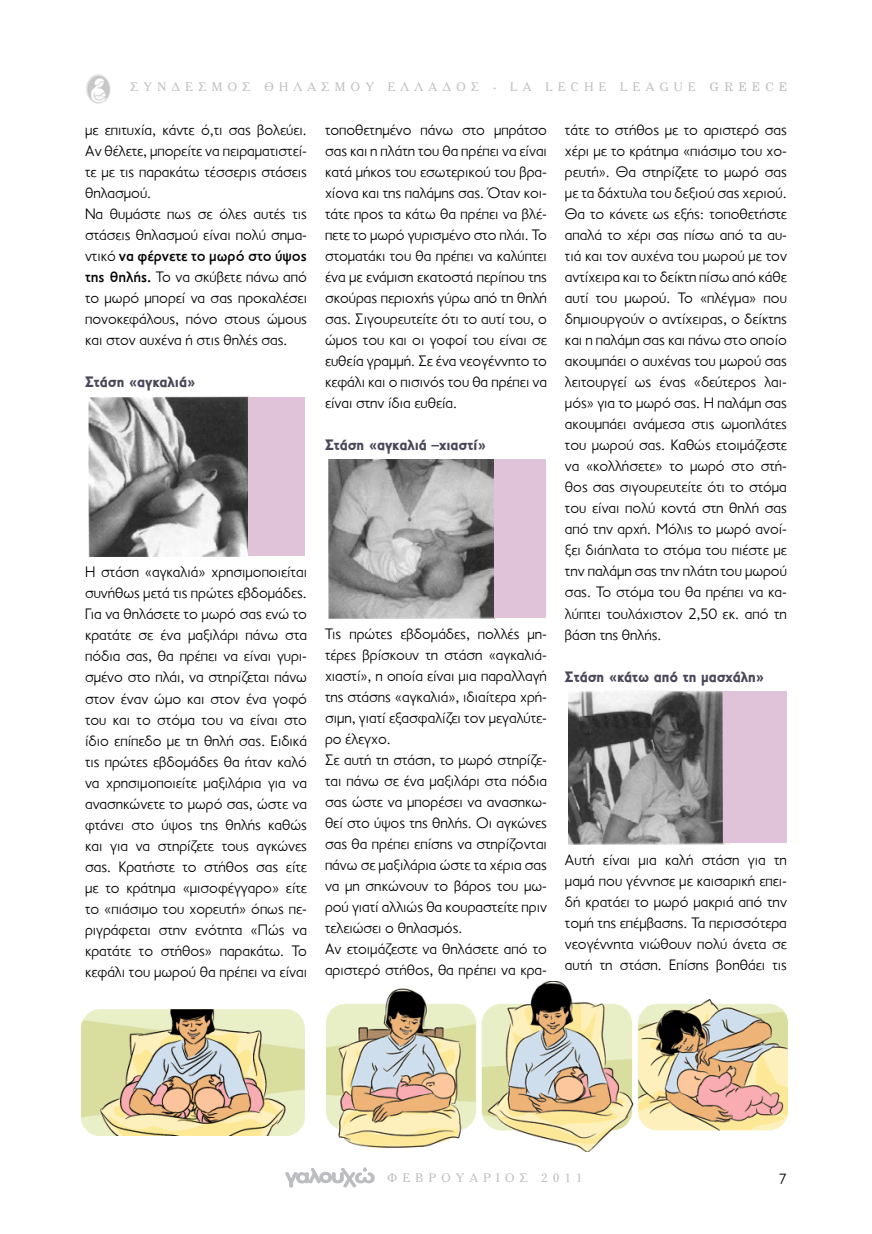
<style>
.page{position:relative;width:872px;height:1234px;background:#fff}
.page>*{position:absolute;margin:0;border:0;box-sizing:border-box;transform-origin:0 0}
.t1{font:300 15.3px/21px "PF Transport";color:#000;text-align:justify}
.t2{font:900 15.3px "PF Transport";color:#4b4759}
.t3{font:300 15px "PF Transport";color:#000}
.t4{font:12px "PF Cheltenham";letter-spacing:.45em;color:#bcbdc0}
.s1{font-family:"PF Century"}
.s2{font-weight:500}
</style>
<div class="page">
<img style="left:89px;top:396px;width:165px;height:160px">
<img style="left:329px;top:459px;width:166px;height:159px">
<img style="left:568px;top:690px;width:161px;height:154px">
<img style="left:326px;top:981px;width:461px;height:169px">
<img style="left:81px;top:1009px;width:224px;height:125px">
<div style="left:248px;top:397px;width:57px;height:158px;background:#e0c3d9"></div>
<div style="left:495px;top:459px;width:51px;height:158px;background:#e0c3d9"></div>
<div style="left:723px;top:691px;width:64px;height:152px;background:#e0c3d9"></div>
<img style="left:86px;top:74px;width:25px;height:30px">
<svg style="left:285px;top:1167px;width:90px;height:20px"></svg>
<p class="t4" style="left:130px;top:80px;width:658px">ΣΥΝΔΕΣΜΟΣ ΘΗΛΑΣΜΟΥ ΕΛΛΑΔΟΣ - LA LECHE LEAGUE <span class="s1">GREECE</span></p>
<p class="t1" style="left:85px;top:119px;width:223px;text-align:left">με επιτυχία, κάντε ό,τι σας βολεύει.<br>Αν θέλετε, μπορείτε να πειραματιστεί&shy;τε με τις παρακάτω τέσσερις στάσεις θηλασμού.<br>Να θυμάστε πως σε όλες αυτές τις στάσεις θηλασμού είναι πολύ σημα&shy;ντικό <span class="s2">να φέρνετε το μωρό στο ύψος της θηλής.</span> Το να σκύβετε πάνω από το μωρό μπορεί να σας προκαλέσει πονοκεφάλους, πόνο στους ώμους και στον αυχένα ή στις θηλές σας.</p>
<p class="t2" style="left:85px;top:373px;width:112px">Στάση «αγκαλιά»</p>
<p class="t1" style="left:85px;top:561px;width:223px">Η στάση «αγκαλιά» χρησιμοποιείται συνήθως μετά τις πρώτες εβδομάδες.<br>Για να θηλάσετε το μωρό σας ενώ το κρατάτε σε ένα μαξιλάρι πάνω στα πόδια σας, θα πρέπει να είναι γυρι&shy;σμένο στο πλάι, να στηρίζεται πάνω στον έναν ώμο και στον ένα γοφό του και το στόμα του να είναι στο ίδιο επίπεδο με τη θηλή σας. Ειδικά τις πρώτες εβδομάδες θα ήταν καλό να χρησιμοποιείτε μαξιλάρια για να ανασηκώνετε το μωρό σας, ώστε να φτάνει στο ύψος της θηλής καθώς και για να στηρίζετε τους αγκώνες σας. Κρατήστε το στήθος σας είτε με το κράτημα «μισοφέγγαρο» είτε το «πιάσιμο του χορευτή» όπως πε&shy;ριγράφεται στην ενότητα «Πώς να κρατάτε το στήθος» παρακάτω. Το κεφάλι του μωρού θα πρέπει να είναι</p>
<p class="t1" style="left:325px;top:119px;width:223px">τοποθετημένο πάνω στο μπράτσο σας και η πλάτη του θα πρέπει να είναι κατά μήκος του εσωτερικού του βρα&shy;χίονα και της παλάμης σας. Όταν κοι&shy;τάτε προς τα κάτω θα πρέπει να βλέ&shy;πετε το μωρό γυρισμένο στο πλάι. Το στοματάκι του θα πρέπει να καλύπτει ένα με ενάμιση εκατοστά περίπου της σκούρας περιοχής γύρω από τη θηλή σας. Σιγουρευτείτε ότι το αυτί του, ο ώμος του και οι γοφοί του είναι σε ευθεία γραμμή. Σε ένα νεογέννητο το κεφάλι και ο πισινός του θα πρέπει να είναι στην ίδια ευθεία.</p>
<p class="t2" style="left:325px;top:436px;width:162px">Στάση «αγκαλιά –χιαστί»</p>
<p class="t1" style="left:325px;top:623px;width:223px;text-align:left">Τις πρώτες εβδομάδες, πολλές μη&shy;τέρες βρίσκουν τη στάση «αγκαλιά&shy;χιαστί», η οποία είναι μια παραλλαγή της στάσης «αγκαλιά», ιδιαίτερα χρή&shy;σιμη, γιατί εξασφαλίζει τον μεγαλύτε&shy;ρο έλεγχο.<br>Σε αυτή τη στάση, το μωρό στηρίζε&shy;ται πάνω σε ένα μαξιλάρι στα πόδια σας ώστε να μπορέσει να ανασηκω&shy;θεί στο ύψος της θηλής. Οι αγκώνες σας θα πρέπει επίσης να στηρίζονται πάνω σε μαξιλάρια ώστε τα χέρια σας να μη σηκώνουν το βάρος του μω&shy;ρού γιατί αλλιώς θα κουραστείτε πριν τελειώσει ο θηλασμός.<br>Αν ετοιμάζεστε να θηλάσετε από το αριστερό στήθος, θα πρέπει να κρα-</p>
<p class="t1" style="left:565px;top:119px;width:223px">τάτε το στήθος με το αριστερό σας χέρι με το κράτημα «πιάσιμο του χο&shy;ρευτή». Θα στηρίζετε το μωρό σας με τα δάχτυλα του δεξιού σας χεριού.<br>Θα το κάνετε ως εξής: τοποθετήστε απαλά το χέρι σας πίσω από τα αυ&shy;τιά και τον αυχένα του μωρού με τον αντίχειρα και το δείκτη πίσω από κάθε αυτί του μωρού. Το «πλέγμα» που δημιουργούν ο αντίχειρας, ο δείκτης και η παλάμη σας και πάνω στο οποίο ακουμπάει ο αυχένας του μωρού σας λειτουργεί ως ένας «δεύτερος λαι&shy;μός» για το μωρό σας. Η παλάμη σας ακουμπάει ανάμεσα στις ωμοπλάτες του μωρού σας. Καθώς ετοιμάζεστε να «κολλήσετε» το μωρό στο στή&shy;θος σας σιγουρευτείτε ότι το στόμα του είναι πολύ κοντά στη θηλή σας από την αρχή. Μόλις το μωρό ανοί&shy;ξει διάπλατα το στόμα του πιέστε με την παλάμη σας την πλάτη του μωρού σας. Το στόμα του θα πρέπει να κα&shy;λύπτει τουλάχιστον 2,50 εκ. από τη βάση της θηλής.</p>
<p class="t2" style="left:565px;top:667px;width:200px">Στάση «κάτω από τη μασχάλη»</p>
<p class="t1" style="left:565px;top:849px;width:223px">Αυτή είναι μια καλή στάση για τη μαμά που γέννησε με καισαρική επει&shy;δή κρατάει το μωρό μακριά από την τομή της επέμβασης. Τα περισσότερα νεογέννητα νιώθουν πολύ άνετα σε αυτή τη στάση. Επίσης βοηθάει τις</p>
<p class="t4" style="left:387px;top:1170px;width:196px">ΦΕΒΡΟΥΑΡΙΟΣ 2011</p>
<p class="t3" style="left:779px;top:1169px;width:10px">7</p>
</div>
